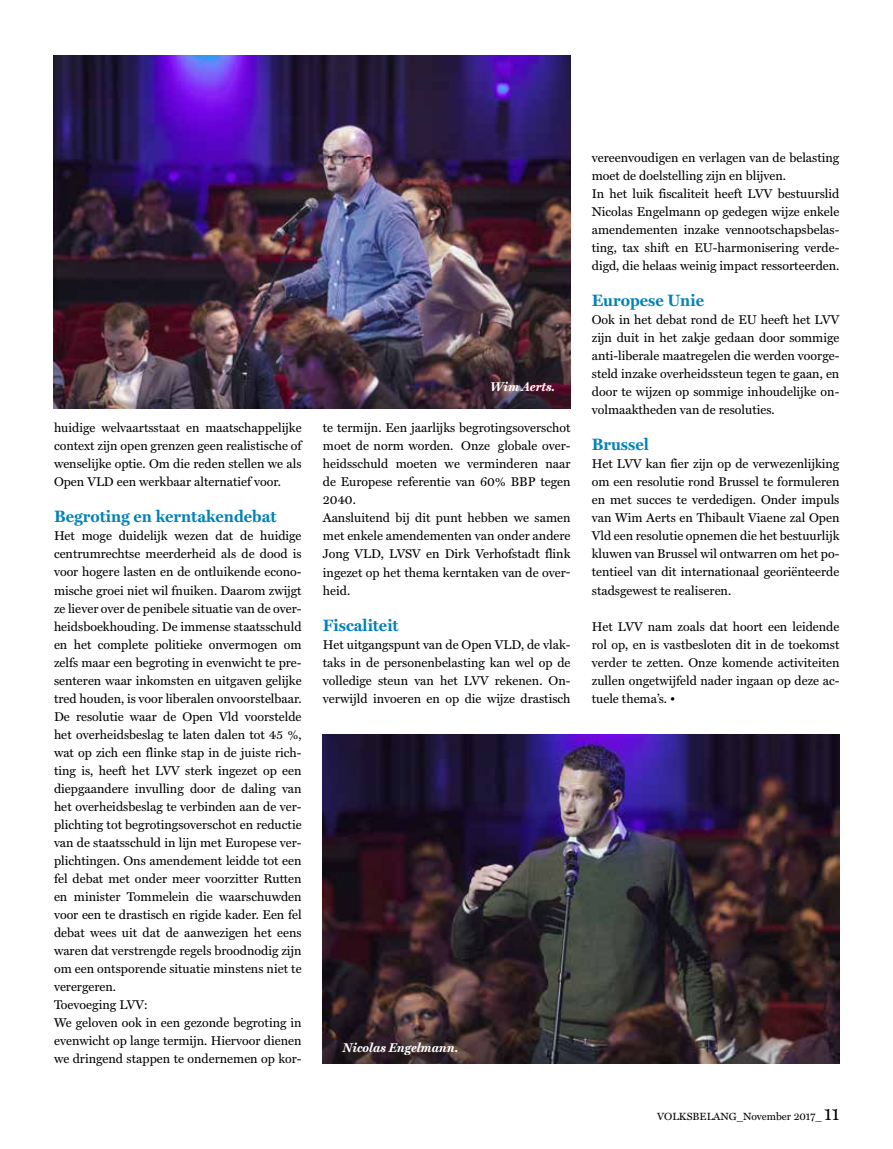
<style>
.page{position:relative;width:893px;height:1149px;background:#fff}
.page>*{position:absolute;margin:0;border:0;box-sizing:border-box;transform-origin:0 0}
.t1{font:700 16.5px "Miller Text";color:#0082b9}
.t2{font:12.75px/18px "Miller Text";color:#000;text-align:justify}
.t3{font:italic 700 12.75px "Miller Text";color:#fff}
.t4{font:10.5px "Miller Text";color:#000}
.s1{font-size:18px}
</style>
<div class="page">
<img style="left:53px;top:56px;width:517px;height:352px">
<img style="left:323px;top:734px;width:516px;height:329px">
<p class="t2" style="left:54px;top:419px;width:249px">huidige welvaartsstaat en maatschappelijke context zijn open grenzen geen realistische of wenselijke optie. Om die reden stellen we als Open VLD een werkbaar alternatief voor.</p>
<p class="t1" style="left:54px;top:507px;width:224px">Begroting en kerntakendebat</p>
<p class="t2" style="left:54px;top:527px;width:249px;text-align:left">Het moge duidelijk wezen dat de huidige centrumrechtse meerderheid als de dood is voor hogere lasten en de ontluikende econo&shy;mische groei niet wil fnuiken. Daarom zwijgt ze liever over de penibele situatie van de over&shy;heidsboekhouding. De immense staatsschuld en het complete politieke onvermogen om zelfs maar een begroting in evenwicht te pre&shy;senteren waar inkomsten en uitgaven gelijke tred houden, is voor liberalen onvoorstelbaar.<br>De resolutie waar de Open Vld voorstelde het overheidsbeslag te laten dalen tot 45 %, wat op zich een flinke stap in de juiste rich&shy;ting is, heeft het LVV sterk ingezet op een diepgaandere invulling door de daling van het overheidsbeslag te verbinden aan de ver&shy;plichting tot begrotingsoverschot en reductie van de staatsschuld in lijn met Europese ver&shy;plichtingen. Ons amendement leidde tot een fel debat met onder meer voorzitter Rutten en minister Tommelein die waarschuwden voor een te drastisch en rigide kader. Een fel debat wees uit dat de aanwezigen het eens waren dat verstrengde regels broodnodig zijn om een ontsporende situatie minstens niet te verergeren.<br>Toevoeging LVV:<br>We geloven ook in een gezonde begroting in evenwicht op lange termijn. Hiervoor dienen we dringend stappen te ondernemen op kor-</p>
<p class="t3" style="left:490px;top:379px;width:66px">Wim Aerts.</p>
<p class="t2" style="left:323px;top:419px;width:249px;text-align:left">te termijn. Een jaarlijks begrotingsoverschot moet de norm worden. Onze globale over&shy;heidsschuld moeten we verminderen naar de Europese referentie van 60% BBP tegen 2040.<br>Aansluitend bij dit punt hebben we samen met enkele amendementen van onder andere Jong VLD, LVSV en Dirk Verhofstadt flink ingezet op het thema kerntaken van de over&shy;heid.</p>
<p class="t1" style="left:323px;top:615px;width:77px">Fiscaliteit</p>
<p class="t2" style="left:323px;top:635px;width:249px">Het uitgangspunt van de Open VLD, de vlak&shy;taks in de personenbelasting kan wel op de volledige steun van het LVV rekenen. On&shy;verwijld invoeren en op die wijze drastisch</p>
<p class="t3" style="left:343px;top:1039px;width:117px">Nicolas Engelmann.</p>
<p class="t2" style="left:592px;top:149px;width:249px;text-align:left">vereenvoudigen en verlagen van de belasting moet de doelstelling zijn en blijven.<br>In het luik fiscaliteit heeft LVV bestuurslid Nicolas Engelmann op gedegen wijze enkele amendementen inzake vennootschapsbelas&shy;ting, tax shift en EU-harmonisering verde&shy;digd, die helaas weinig impact ressorteerden.</p>
<p class="t1" style="left:592px;top:291px;width:114px">Europese Unie</p>
<p class="t2" style="left:592px;top:311px;width:249px">Ook in het debat rond de EU heeft het LVV zijn duit in het zakje gedaan door sommige anti-liberale maatregelen die werden voorge&shy;steld inzake overheidssteun tegen te gaan, en door te wijzen op sommige inhoudelijke on&shy;volmaaktheden van de resoluties.</p>
<p class="t1" style="left:592px;top:435px;width:59px">Brussel</p>
<p class="t2" style="left:592px;top:455px;width:249px">Het LVV kan fier zijn op de verwezenlijking om een resolutie rond Brussel te formuleren en met succes te verdedigen. Onder impuls van Wim Aerts en Thibault Viaene zal Open Vld een resolutie opnemen die het bestuurlijk kluwen van Brussel wil ontwarren om het po&shy;tentieel van dit internationaal georiënteerde stadsgewest te realiseren.</p>
<p class="t2" style="left:592px;top:617px;width:249px">Het LVV nam zoals dat hoort een leidende rol op, en is vastbesloten dit in de toekomst verder te zetten. Onze komende activiteiten zullen ongetwijfeld nader ingaan op deze ac&shy;tuele thema’s. •</p>
<p class="t4" style="left:657px;top:1109px;width:184px">VOLKSBELANG_November 2017_ <span class="s1">11</span></p>
</div>
